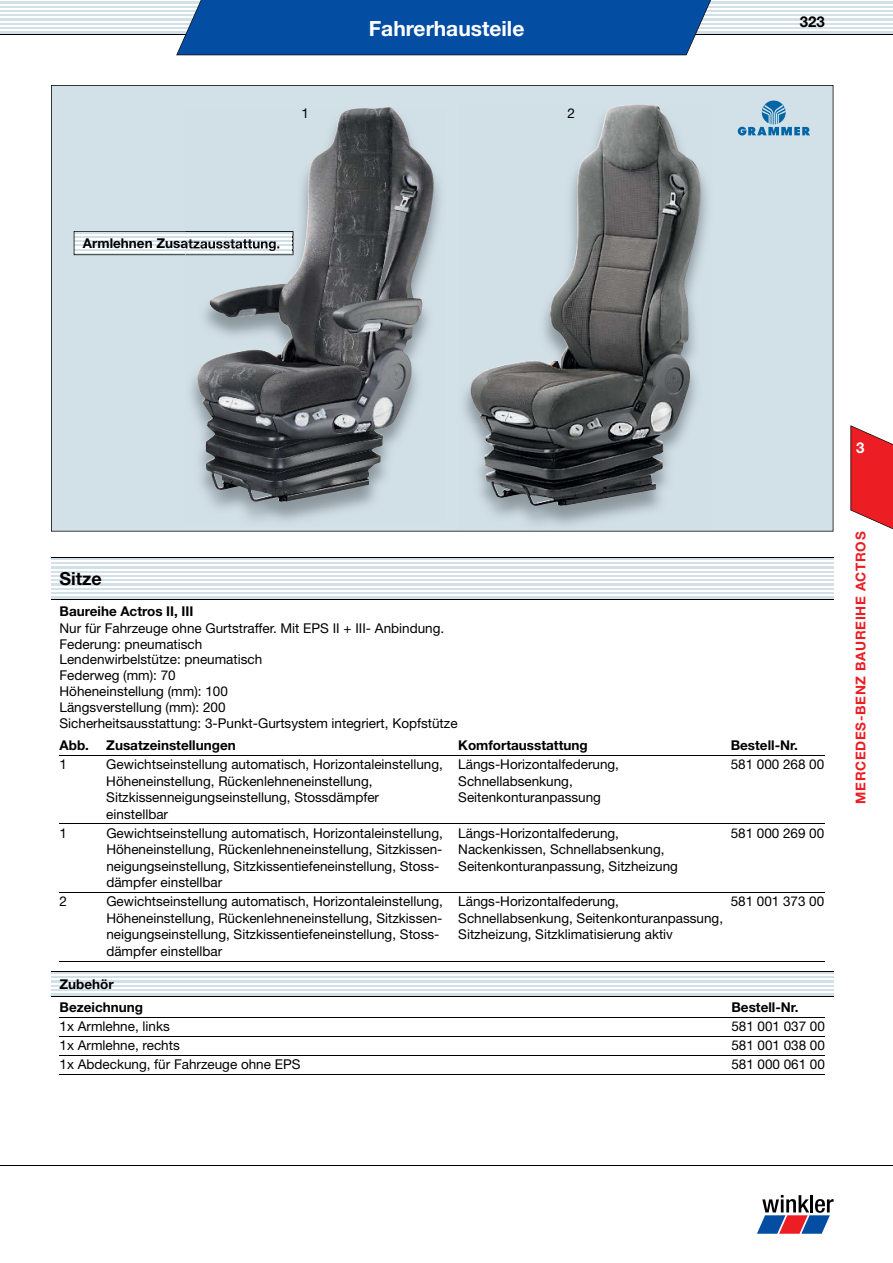
<style>
.page{position:relative;width:893px;height:1263px;background:#fff}
.page>*{position:absolute;margin:0;border:0;box-sizing:border-box;transform-origin:0 0}
.t1{font:700 21px "Helvetica Neue";color:#fff}
.t2{font:700 18px "Helvetica Neue";color:#000}
.t3{font:700 15px "Helvetica Neue";color:#000}
.t4{font:700 15px "Helvetica Neue";color:#fff}
.t5{font:13.5px/16.5px "Helvetica Neue";color:#000}
.t6{font:700 13.5px/23.4px "Helvetica Neue";color:#000}
.t7{font:700 13.5px "Helvetica Neue";letter-spacing:.05em;color:#ed1d24}
.t8{font:13.5px "Helvetica Neue LTW1 G";color:#000}
</style>
<div class="page">
<svg style="left:0;top:1px;width:893px;height:33px;fill:#d2e0e7"></svg>
<hr style="left:0;top:4px;width:893px;height:1px;background:#fff">
<hr style="left:0;top:8px;width:893px;height:2px;background:#fff">
<hr style="left:0;top:13px;width:893px;height:1px;background:#fff">
<hr style="left:0;top:17px;width:893px;height:1px;background:#fff">
<hr style="left:0;top:21px;width:893px;height:1px;background:#fff">
<hr style="left:0;top:25px;width:893px;height:2px;background:#fff">
<hr style="left:0;top:30px;width:893px;height:1px;background:#fff">
<hr style="left:0;top:34px;width:893px;height:1px;background:#000">
<svg style="left:176px;top:0;width:541px;height:55px;background:#1056a4"></svg>
<svg style="left:757px;top:1195px;width:76px;height:39px"></svg>
<hr style="left:0;top:1165px;width:893px;height:1px;background:#000">
<svg style="left:850px;top:425px;width:43px;height:105px"></svg>
<div style="left:51px;top:85px;width:782px;height:446px;background:#d2e0e7"></div>
<svg style="left:51px;top:558px;width:782px;height:41px;background:#d8e4ea"></svg>
<hr style="left:51px;top:560px;width:782px;height:2px;background:#fff">
<hr style="left:51px;top:565px;width:782px;height:1px;background:#fff">
<hr style="left:51px;top:569px;width:782px;height:1px;background:#fff">
<hr style="left:51px;top:573px;width:782px;height:2px;background:#fff">
<hr style="left:51px;top:577px;width:782px;height:2px;background:#fff">
<hr style="left:51px;top:582px;width:782px;height:1px;background:#fff">
<hr style="left:51px;top:586px;width:782px;height:1px;background:#fff">
<hr style="left:51px;top:590px;width:782px;height:2px;background:#fff">
<hr style="left:51px;top:594px;width:782px;height:2px;background:#fff">
<hr style="left:51px;top:557px;width:782px;height:1px;background:#000">
<hr style="left:51px;top:599px;width:782px;height:1px;background:#000">
<hr style="left:60px;top:755px;width:46px;height:1px;background:#000">
<hr style="left:106px;top:755px;width:352px;height:1px;background:#000">
<hr style="left:458px;top:755px;width:273px;height:1px;background:#000">
<hr style="left:731px;top:755px;width:93px;height:1px;background:#000">
<hr style="left:60px;top:824px;width:46px;height:1px;background:#000">
<hr style="left:106px;top:824px;width:352px;height:1px;background:#000">
<hr style="left:458px;top:824px;width:273px;height:1px;background:#000">
<hr style="left:731px;top:824px;width:93px;height:1px;background:#000">
<hr style="left:60px;top:892px;width:46px;height:1px;background:#000">
<hr style="left:106px;top:892px;width:352px;height:1px;background:#000">
<hr style="left:60px;top:961px;width:46px;height:1px;background:#000">
<hr style="left:106px;top:961px;width:352px;height:1px;background:#000">
<hr style="left:458px;top:892px;width:273px;height:1px;background:#000">
<hr style="left:458px;top:961px;width:273px;height:1px;background:#000">
<hr style="left:731px;top:892px;width:93px;height:1px;background:#000">
<hr style="left:731px;top:961px;width:93px;height:1px;background:#000">
<hr style="left:60px;top:1017px;width:671px;height:1px;background:#000">
<hr style="left:731px;top:1017px;width:94px;height:1px;background:#000">
<hr style="left:60px;top:1036px;width:671px;height:1px;background:#000">
<hr style="left:731px;top:1036px;width:94px;height:1px;background:#000">
<hr style="left:60px;top:1055px;width:671px;height:1px;background:#000">
<hr style="left:60px;top:1074px;width:671px;height:1px;background:#000">
<hr style="left:731px;top:1055px;width:94px;height:1px;background:#000">
<hr style="left:731px;top:1074px;width:94px;height:1px;background:#000">
<div style="left:51px;top:971px;width:782px;height:25px;background:linear-gradient(to right,#d2e0e7,#d2e0e7)"></div>
<hr style="left:51px;top:974px;width:782px;height:2px;background:#fff">
<hr style="left:51px;top:979px;width:782px;height:1px;background:#fff">
<hr style="left:51px;top:983px;width:782px;height:1px;background:#fff">
<hr style="left:51px;top:987px;width:782px;height:1px;background:#fff">
<hr style="left:51px;top:991px;width:782px;height:2px;background:#fff">
<hr style="left:51px;top:971px;width:782px;height:1px;background:#000">
<hr style="left:51px;top:996px;width:782px;height:1px;background:#000">
<svg style="left:738px;top:101px;width:72px;height:35px;background:#97bed4"></svg>
<img style="left:186px;top:108px;width:259px;height:418px">
<svg style="left:74px;top:231px;width:123px;height:24px"></svg>
<img style="left:197px;top:107px;width:189px;height:395px">
<img style="left:459px;top:105px;width:254px;height:425px">
<img style="left:470px;top:105px;width:227px;height:401px">
<h1 class="t1" style="left:369px;top:16px;width:157px">Fahrerhausteile</h1>
<p class="t8" style="left:302px;top:105px;width:9px">1</p>
<p class="t8" style="left:567px;top:105px;width:9px">2</p>
<p class="t3" style="left:800px;top:12px;width:27px">323</p>
<p class="t4" style="left:856px;top:439px;width:10px">3</p>
<h2 class="t2" style="left:60px;top:567px;width:44px">Sitze</h2>
<p class="t6" style="left:60px;top:599px;width:135px">Baureihe Actros II, III</p>
<p class="t5" style="left:60px;top:620px;width:400px;line-height:15.9px">Nur für Fahrzeuge ohne Gurtstraffer. Mit EPS II + III- Anbindung.<br>Federung: pneumatisch<br>Lendenwirbelstütze: pneumatisch<br>Federweg (mm): 70<br>Höheneinstellung (mm): 100<br>Längsverstellung (mm): 200<br>Sicherheitsausstattung: 3-Punkt-Gurtsystem integriert, Kopfstütze</p>
<p class="t6" style="left:60px;top:733px;width:31px">Abb.</p>
<p class="t6" style="left:106px;top:733px;width:131px">Zusatzeinstellungen</p>
<p class="t6" style="left:458px;top:733px;width:131px">Komfortausstattung</p>
<p class="t6" style="left:731px;top:733px;width:69px">Bestell-Nr.</p>
<p class="t5" style="left:60px;top:756px;width:9px">1</p>
<p class="t5" style="left:106px;top:756px;width:338px">Gewichtseinstellung automatisch, Horizontalein stellung, Höheneinstellung, Rückenlehneneinstellung, Sitzkissenneigungseinstellung, Stossdämpfer einstellbar</p>
<p class="t5" style="left:458px;top:756px;width:162px">Längs-Horizontalfederung,<br>Schnellabsenkung,<br>Seitenkonturanpassung</p>
<p class="t5" style="left:731px;top:756px;width:95px">581 000 268 00</p>
<p class="t5" style="left:60px;top:824px;width:9px">1</p>
<p class="t5" style="left:106px;top:824px;width:338px">Gewichtseinstellung automatisch, Horizontalein stellung, Höheneinstellung, Rückenlehneneinstellung, Sitzkissen&shy;neigungseinstellung, Sitzkissentiefeneinstellung, Stoss&shy;dämpfer einstellbar</p>
<p class="t5" style="left:458px;top:824px;width:221px">Längs-Horizontalfederung,<br>Nackenkissen, Schnellabsenkung,<br>Seitenkonturanpassung, Sitzheizung</p>
<p class="t5" style="left:731px;top:824px;width:95px">581 000 269 00</p>
<p class="t5" style="left:60px;top:893px;width:9px">2</p>
<p class="t5" style="left:106px;top:893px;width:338px">Gewichtseinstellung automatisch, Horizontalein stellung, Höheneinstellung, Rückenlehneneinstellung, Sitzkissen&shy;neigungseinstellung, Sitzkissentiefeneinstellung, Stoss&shy;dämpfer einstellbar</p>
<p class="t5" style="left:458px;top:893px;width:266px">Längs-Horizontalfederung,<br>Schnellabsenkung, Seitenkonturanpassung,<br>Sitzheizung, Sitzklimatisierung aktiv</p>
<p class="t5" style="left:731px;top:893px;width:95px">581 001 373 00</p>
<p class="t6" style="left:60px;top:972px;width:85px">Zubehör<br>Bezeichnung</p>
<p class="t6" style="left:731px;top:995px;width:69px">Bestell-Nr.</p>
<p class="t5" style="left:60px;top:1018px;width:112px">1x Armlehne, links</p>
<p class="t5" style="left:731px;top:1018px;width:95px">581 001 037 00</p>
<p class="t5" style="left:60px;top:1037px;width:122px">1x Armlehne, rechts</p>
<p class="t5" style="left:731px;top:1037px;width:95px">581 001 038 00</p>
<p class="t5" style="left:60px;top:1056px;width:243px">1x Abdeckung, für Fahrzeuge ohne EPS</p>
<p class="t5" style="left:731px;top:1056px;width:95px">581 000 061 00</p>
<p class="t7" style="left:852px;top:804px;width:274px;rotate:-90deg">MERCEDES-BENZ BAUREIHE ACTROS</p>
</div>
